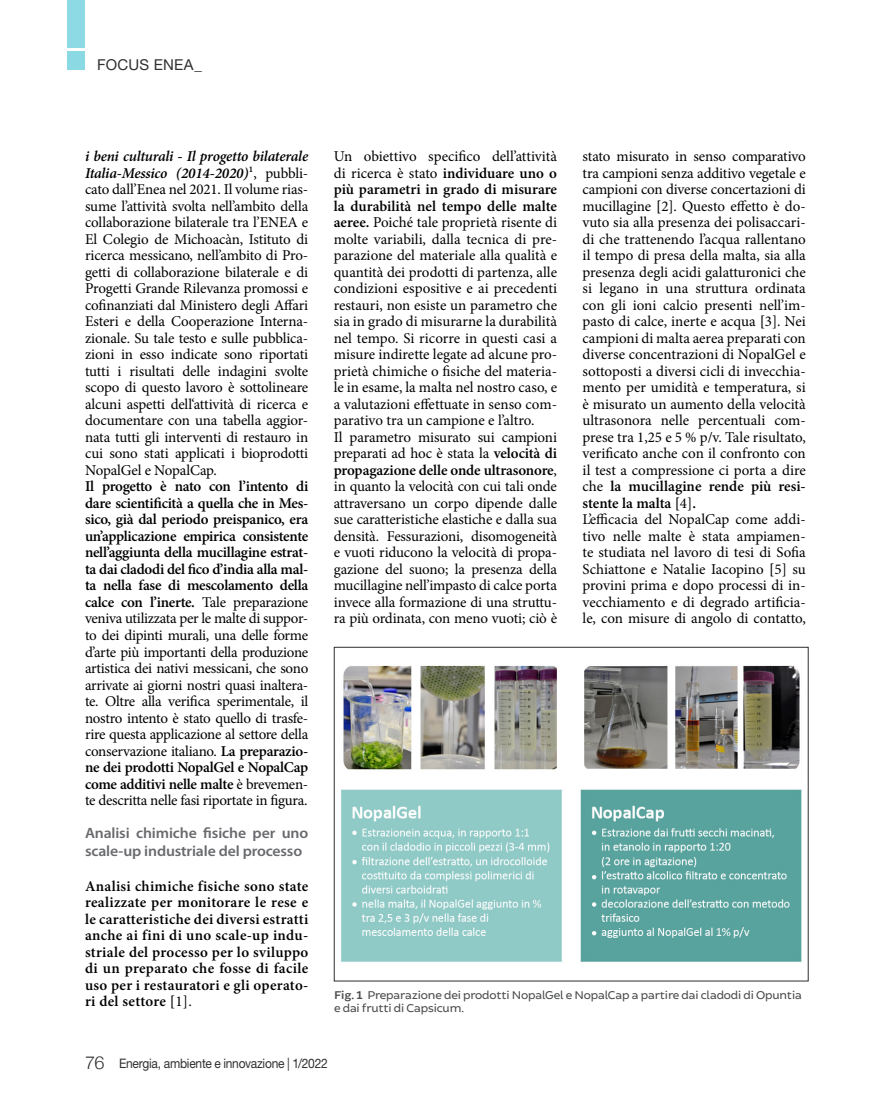
<style>
.page{position:relative;width:893px;height:1106px;background:#fff}
.page>*{position:absolute;margin:0;border:0;box-sizing:border-box;transform-origin:0 0}
._3_col_base_ok{font:15px/16.5px "Minion Pro";letter-spacing:-.01em;color:#000;text-align:justify}
.INIZIO_LETTERA{font:15px/16.5px "Minion Pro";letter-spacing:-.01em;color:#000;text-align:justify}
._3_col_base_ok-2{font:600 15px/16.5px "Minion Pro";letter-spacing:.02em;color:#000;text-align:justify}
._3_col_base_ok-3{font:600 15px/18px "Myriad Pro";letter-spacing:-.01em;color:#6a6b6e;scale:1.05 1}
.t1{font:15px "Helvetica Neue LT Std";letter-spacing:.01em;color:#312f30}
.t2{font:13.05px "Helvetica Neue LT Std";letter-spacing:-.02em;color:#312f30;scale:.92 1}
.Body_Text___Table{font:12px/13.5px "Brocha";letter-spacing:-.01em;color:#4b4c4d}
.s1{font-weight:600;font-style:italic}
.s2{font-weight:600}
.s3{font-weight:400}
.s4{font-family:"Helvetica Neue";font-weight:300;font-size:18px}
</style>
<div class="page">
<div style="left:68px;top:51px;width:17px;height:19px;background:#8bdae3"></div>
<div style="left:68px;top:0;width:17px;height:48px;background:#8ddae4"></div>
<img style="left:333px;top:646px;width:476px;height:324px">
<div style="left:334px;top:647px;width:474px;height:334px;border:1px solid #312f30"></div>
<p class="t1" style="left:97px;top:55px;width:106px">FOCUS ENEA_</p>
<p class="INIZIO_LETTERA" style="left:85px;top:148px;width:225px"><span class="s1">i beni culturali - Il progetto bilaterale Italia-Messico (2014-2020)</span>1, pubbli&shy;cato dall’Enea nel 2021. Il volume rias&shy;sume l’attività svolta nell’ambito della collaborazione bilaterale tra l’ENEA e El Colegio de Michoacàn, Istituto di ricerca messicano, nell’ambito di Pro&shy;getti di collaborazione bilaterale e di Progetti Grande Rilevanza promossi e cofinanziati dal Ministero degli Affari Esteri e della Cooperazione Interna&shy;zionale. Su tale testo e sulle pubblica&shy;zioni in esso indicate sono riportati tutti i risultati delle indagini svolte scopo di questo lavoro è sottolineare alcuni aspetti dell‘attività di ricerca e documentare con una tabella aggior&shy;nata tutti gli interventi di restauro in cui sono stati applicati i bioprodotti NopalGel e NopalCap.</p>
<p class="_3_col_base_ok" style="left:85px;top:478px;width:225px"><span class="s2">Il progetto è nato con l’intento di dare scientificità a quella che in Mes&shy;sico, già dal periodo preispanico, era un’applicazione empirica consistente nell’aggiunta della mucillagine estrat&shy;ta dai cladodi del fico d’india alla mal&shy;ta nella fase di mescolamento della calce con l’inerte.</span> Tale preparazione veniva utilizzata per le malte di suppor&shy;to dei dipinti murali, una delle forme d’arte più importanti della produzione artistica dei nativi messicani, che sono arrivate ai giorni nostri quasi inaltera&shy;te. Oltre alla verifica sperimentale, il nostro intento è stato quello di trasfe&shy;rire questa applicazione al settore della conservazione italiano. <span class="s2">La preparazio&shy;ne dei prodotti NopalGel e NopalCap come additivi nelle malte</span> è brevemen&shy;te descritta nelle fasi riportate in figura.</p>
<p class="_3_col_base_ok-3" style="left:85px;top:823px;width:214px">Analisi chimiche fisiche per uno scale-up industriale del processo</p>
<p class="_3_col_base_ok-2" style="left:85px;top:877px;width:225px">Analisi chimiche fisiche sono state realizzate per monitorare le rese e le caratteristiche dei diversi estratti anche ai fini di uno scale-up indu&shy;striale del processo per lo sviluppo di un preparato che fosse di facile uso per i restauratori e gli operato&shy;ri del settore [<span class="s3">1].</span></p>
<p class="_3_col_base_ok" style="left:334px;top:148px;width:225px">Un obiettivo specifico dell’attività di ricerca è stato <span class="s2">individuare uno o più parametri in grado di misurare la durabilità nel tempo delle malte aeree.</span> Poiché tale proprietà risente di molte variabili, dalla tecnica di pre&shy;parazione del materiale alla qualità e quantità dei prodotti di partenza, alle condizioni espositive e ai precedenti restauri, non esiste un parametro che sia in grado di misurarne la durabilità nel tempo. Si ricorre in questi casi a misure indirette legate ad alcune pro&shy;prietà chimiche o fisiche del materia&shy;le in esame, la malta nel nostro caso, e a valutazioni effettuate in senso com&shy;parativo tra un campione e l’altro.</p>
<p class="_3_col_base_ok" style="left:334px;top:429px;width:225px">Il parametro misurato sui campioni preparati ad hoc è stata la <span class="s2">velocità di propagazione delle onde ultrasonore</span>, in quanto la velocità con cui tali onde attraversano un corpo dipende dalle sue caratteristiche elastiche e dalla sua densità. Fessurazioni, disomogeneità e vuoti riducono la velocità di propa&shy;gazione del suono; la presenza della mucillagine nell’impasto di calce porta invece alla formazione di una struttu&shy;ra più ordinata, con meno vuoti; ciò è</p>
<p class="_3_col_base_ok" style="left:583px;top:148px;width:225px">stato misurato in senso comparativo tra campioni senza additivo vegetale e campioni con diverse concertazioni di mucillagine <span class="s2">[</span>2]. Questo effetto è do&shy;vuto sia alla presenza dei polisaccari&shy;di che trattenendo l’acqua rallentano il tempo di presa della malta, sia alla presenza degli acidi galatturonici che si legano in una struttura ordinata con gli ioni calcio presenti nell’im&shy;pasto di calce, inerte e acqua <span class="s2">[</span>3]. Nei campioni di malta aerea preparati con diverse concentrazioni di NopalGel e sottoposti a diversi cicli di invecchia&shy;mento per umidità e temperatura, si è misurato un aumento della velocità ultrasonora nelle percentuali com&shy;prese tra 1,25 e 5 % p/v. Tale risultato, verificato anche con il confronto con il test a compressione ci porta a dire che <span class="s2">la mucillagine rende più resi&shy;stente la malta [</span>4]<span class="s2">.</span></p>
<p class="_3_col_base_ok" style="left:583px;top:511px;width:225px">L’efficacia del NopalCap come addi&shy;tivo nelle malte è stata ampiamen&shy;te studiata nel lavoro di tesi di Sofia Schiattone e Natalie Iacopino <span class="s2">[</span>5] su provini prima e dopo processi di in&shy;vecchiamento e di degrado artificia&shy;le, con misure di angolo di contatto,</p>
<p class="Body_Text___Table" style="left:334px;top:988px;width:469px"><span class="s2">Fig. 1</span> Preparazione dei prodotti NopalGel e NopalCap a partire dai cladodi di Opuntia e dai frutti di Capsicum.</p>
<p class="t2" style="left:85px;top:1056px;width:265px"><span class="s4">76</span> Energia, ambiente e innovazione | 1/2022</p>
</div>
